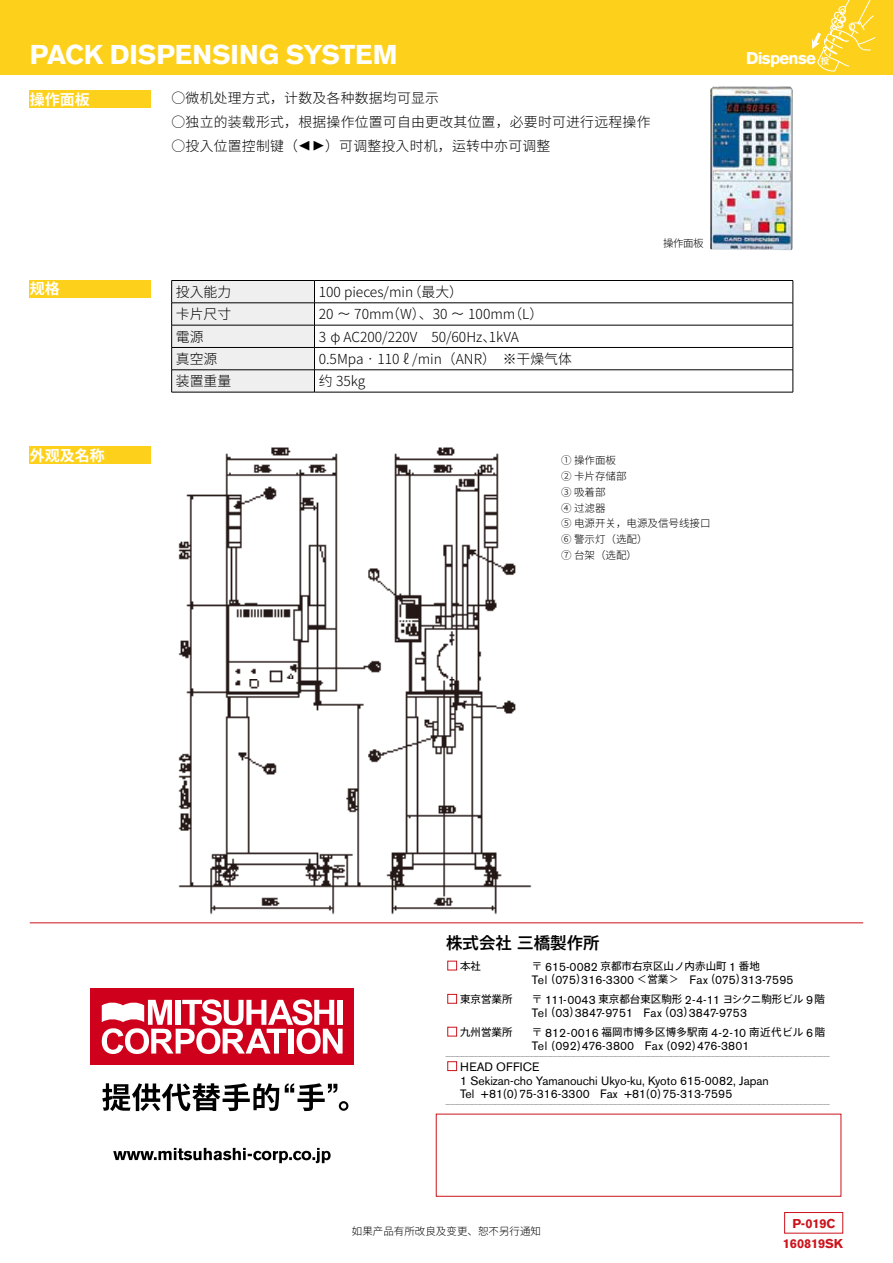
<style>
.page{position:relative;width:893px;height:1263px;background:#fff}
.page>*{position:absolute;margin:0;border:0;box-sizing:border-box;transform-origin:0 0}
.t1{font:700 27px "Akzidenz Grotesk BE";color:#fff}
.t2{font:700 16.95px "Akzidenz Grotesk BE";letter-spacing:-.045em;color:#fff}
.t3{font:500 16.5px "Axis Std";color:#000}
.t4{font:700 15px "Noto Sans CJ Kjp";color:#fff}
.t5{font:300 13.8px "Noto Sans CJ Kjp";letter-spacing:.02em;color:#000}
.t6{font:300 13.8px "Noto Sans CJ Kjp";color:#000}
.t7{font:700 12.75px/20.1px "Akzidenz Grotesk BE";letter-spacing:-.01em;color:#cc141d;text-align:center}
.t8{font:12.15px "Akzidenz Grotesk BE";color:#000}
.t9{font:12.15px "Akzidenz Grotesk BE";letter-spacing:.02em;color:#000}
.t10{font:200 10.5px "Axis Std";color:#000}
.t11{font:10.5px "Axis Std";color:#000}
.t12{font:300 10.5px/15.8px "Noto Sans CJ Kjp";color:#000}
.t13{font:10.5px "Axis Std";letter-spacing:.02em;color:#000}
.t14{font:500 8.4px "Axis Std";color:#fff}
.s1{font-family:"Minion Pro";font-weight:400;font-size:20.7px}
.s2{font-family:"Axis Std"}
.s3{font-family:"Akzidenz Grotesk BE";font-size:12.15px}
</style>
<div class="page">
<div style="left:0;top:0;width:893px;height:74px;background:#fdd11b"></div>
<svg style="left:812px;top:0;width:63px;height:72px"></svg>
<div style="left:784px;top:1212px;width:59px;height:21px;border:1px solid #cc141d"></div>
<div style="left:447px;top:961px;width:10px;height:9px;border:1px solid #cc141d"></div>
<div style="left:447px;top:994px;width:10px;height:10px;border:1px solid #cc141d"></div>
<div style="left:447px;top:1027px;width:10px;height:9px;border:1px solid #cc141d"></div>
<div style="left:447px;top:1061px;width:10px;height:10px;border:1px solid #cc141d"></div>
<hr style="left:30px;top:922px;width:833px;height:1px;background:#cc141c">
<hr style="left:314px;top:280px;width:479px;height:1px;background:#000">
<hr style="left:314px;top:303px;width:479px;height:1px;background:#000">
<hr style="left:314px;top:325px;width:479px;height:1px;background:#000">
<hr style="left:314px;top:347px;width:479px;height:1px;background:#000">
<hr style="left:314px;top:369px;width:479px;height:1px;background:#000">
<svg style="left:171px;top:280px;width:144px;height:112px"></svg>
<svg style="left:793px;top:281px;width:1px;height:111px"></svg>
<hr style="left:171px;top:392px;width:143px;height:1px;background:#000">
<hr style="left:314px;top:392px;width:479px;height:1px;background:#000">
<div style="left:30px;top:280px;width:121px;height:17px;background:#fdd11b"></div>
<div style="left:30px;top:447px;width:121px;height:17px;background:#fdd11b"></div>
<div style="left:436px;top:1114px;width:405px;height:83px;border:1px solid #cc141c"></div>
<div style="left:30px;top:91px;width:121px;height:17px;background:#fdd11b"></div>
<img style="left:710px;top:86px;width:83px;height:164px">
<img style="left:178px;top:447px;width:354px;height:468px">
<svg style="left:113px;top:1148px;width:218px;height:15px"></svg>
<div style="left:90px;top:988px;width:264px;height:77px;background:#cf001c"></div>
<svg style="left:102px;top:999px;width:241px;height:55px"></svg>
<svg style="left:102px;top:1083px;width:177px;height:28px"></svg>
<svg style="left:285px;top:1083px;width:63px;height:28px"></svg>
<h1 class="t1" style="left:30px;top:39px;width:369px">PACK DISPENSING SYSTEM</h1>
<h3 class="t4" style="left:30px;top:91px;width:61px">操作面板</h3>
<h3 class="t4" style="left:30px;top:280px;width:31px">规格</h3>
<h3 class="t4" style="left:30px;top:447px;width:76px">外观及名称</h3>
<h3 class="t5" style="left:171px;top:90px;width:269px">○微机处理方式，计数及各种数据均可显示</h3>
<h3 class="t5" style="left:171px;top:114px;width:480px">○独立的装载形式，根据操作位置可自由更改其位置，必要时可进行远程操作</h3>
<h3 class="t5" style="left:171px;top:138px;width:380px">○投入位置控制键（<span class="s1">◀▶</span>）可调整投入时机，运转中亦可调整</h3>
<p class="t12" style="left:663px;top:235px;width:42px">操作面板</p>
<h3 class="t5" style="left:176px;top:284px;width:57px">投入能力</h3>
<h3 class="t5" style="left:408px;top:284px;width:57px">（最大(</h3>
<h3 class="t6" style="left:319px;top:284px;width:96px">100 pieces/min</h3>
<h3 class="t5" style="left:176px;top:306px;width:57px">卡片尺寸</h3>
<h3 class="t5" style="left:386px;top:306px;width:131px">（W）、30 <span class="s2">～</span> 100mm</h3>
<h3 class="t5" style="left:508px;top:306px;width:36px">（ (L</h3>
<h3 class="t5" style="left:319px;top:306px;width:77px">20 <span class="s2">～</span> 70mm</h3>
<h3 class="t5" style="left:176px;top:329px;width:29px">電源</h3>
<h3 class="t6" style="left:319px;top:329px;width:202px">3 φ AC200/220 　V 50/60Hz 1、kVA</h3>
<h3 class="t5" style="left:176px;top:351px;width:43px">真空源</h3>
<h3 class="t6" style="left:319px;top:351px;width:255px">0.5Mpa<span class="s2">・</span>110 ℓ /min（ANR）　※干燥气体</h3>
<h3 class="t5" style="left:176px;top:373px;width:57px">装置重量</h3>
<h3 class="t5" style="left:319px;top:373px;width:48px">约 35kg</h3>
<p class="t12" style="left:561px;top:453px;width:151px">① 操作面板<br>② 卡片存储部<br>③ 吸着部<br>④ 过滤器<br>⑤ 电源开关，电源及信号线接口<br>⑥ 警示灯（选配(<br>⑦ 台架（选配(</p>
<h2 class="t2" style="left:746px;top:48px;width:71px">Dispense</h2>
<p class="t14" style="left:821px;top:54px;width:10px">投</p>
<h3 class="t3" style="left:446px;top:931px;width:155px">株式会社三橋製作所</h3>
<p class="t11" style="left:436px;top:958px;width:47px">　　本社</p>
<p class="t11" style="left:436px;top:991px;width:78px">　　東京営業所</p>
<p class="t11" style="left:601px;top:958px;width:127px">京都市右京区山ノ内赤山町</p>
<p class="t11" style="left:739px;top:958px;width:22px">番地</p>
<p class="t11" style="left:532px;top:958px;width:12px">〒</p>
<p class="t8" style="left:545px;top:959px;width:55px">615-0082</p>
<p class="t8" style="left:729px;top:959px;width:9px">1</p>
<p class="t11" style="left:545px;top:972px;width:12px">（</p>
<p class="t11" style="left:576px;top:972px;width:12px">）</p>
<p class="t11" style="left:705px;top:972px;width:12px">)</p>
<p class="t11" style="left:736px;top:972px;width:12px">(</p>
<p class="t11" style="left:637px;top:972px;width:54px">＜営業＞　</p>
<p class="t8" style="left:532px;top:972px;width:17px">Tel</p>
<p class="t8" style="left:689px;top:972px;width:20px">Fax</p>
<p class="t8" style="left:555px;top:972px;width:80px">075 316-3300</p>
<p class="t8" style="left:715px;top:972px;width:80px">075 313-7595</p>
<p class="t11" style="left:723px;top:991px;width:82px">ヨシクニ駒形ビル</p>
<p class="t11" style="left:598px;top:991px;width:85px">東京都台東区駒形</p>
<p class="t11" style="left:814px;top:991px;width:12px">階</p>
<p class="t11" style="left:532px;top:991px;width:12px">〒</p>
<p class="t8" style="left:545px;top:992px;width:52px">111-0043</p>
<p class="t8" style="left:685px;top:992px;width:37px">2-4-11</p>
<p class="t8" style="left:806px;top:992px;width:9px">9</p>
<p class="t11" style="left:545px;top:1005px;width:12px">（</p>
<p class="t11" style="left:569px;top:1005px;width:12px">）</p>
<p class="t8" style="left:532px;top:1005px;width:17px">Tel</p>
<p class="t8" style="left:555px;top:1005px;width:79px">03 3847-9751</p>
<p class="t11" style="left:659px;top:1005px;width:12px">)</p>
<p class="t11" style="left:683px;top:1005px;width:12px">(</p>
<p class="t8" style="left:644px;top:1005px;width:20px">Fax</p>
<p class="t8" style="left:669px;top:1005px;width:79px">03 3847-9753</p>
<p class="t11" style="left:749px;top:1024px;width:56px">南近代ビル</p>
<p class="t13" style="left:601px;top:1024px;width:108px">福岡市博多区博多駅南</p>
<p class="t11" style="left:436px;top:1024px;width:78px">　　九州営業所</p>
<p class="t9" style="left:460px;top:1059px;width:81px">HEAD OFFICE</p>
<p class="t11" style="left:815px;top:1024px;width:12px">階</p>
<p class="t11" style="left:532px;top:1024px;width:12px">〒</p>
<p class="t8" style="left:545px;top:1025px;width:55px">812-0016</p>
<p class="t8" style="left:711px;top:1025px;width:36px">4-2-10</p>
<p class="t8" style="left:806px;top:1025px;width:9px">6</p>
<p class="t11" style="left:545px;top:1038px;width:12px">（</p>
<p class="t11" style="left:577px;top:1038px;width:12px">）</p>
<p class="t11" style="left:660px;top:1038px;width:12px">（</p>
<p class="t11" style="left:692px;top:1038px;width:12px">）</p>
<p class="t8" style="left:532px;top:1038px;width:17px">Tel</p>
<p class="t8" style="left:460px;top:1073px;width:310px">1 Sekizan-cho Yamanouchi Ukyo-ku, Kyoto 615-0082, Japan</p>
<p class="t10" style="left:445px;top:1096px;width:387px">----------------------------------------------------------------------------------------------------------------------------------------------------------------------------------------------------------------------</p>
<p class="t8" style="left:645px;top:1038px;width:20px">Fax</p>
<p class="t8" style="left:555px;top:1038px;width:80px">092 476-3800</p>
<p class="t8" style="left:671px;top:1038px;width:80px">092 476-3801</p>
<p class="t10" style="left:445px;top:1048px;width:387px">----------------------------------------------------------------------------------------------------------------------------------------------------------------------------------------------------------------------</p>
<p class="t11" style="left:496px;top:1086px;width:30px">（ ）<span class="s3">0</span></p>
<p class="t11" style="left:640px;top:1086px;width:30px">) (<span class="s3">0</span></p>
<p class="t8" style="left:460px;top:1086px;width:16px">Tel</p>
<p class="t8" style="left:600px;top:1086px;width:19px">Fax</p>
<p class="t8" style="left:481px;top:1086px;width:24px">+81</p>
<p class="t8" style="left:519px;top:1086px;width:72px">75-316-3300</p>
<p class="t8" style="left:624px;top:1086px;width:24px">+81</p>
<p class="t8" style="left:662px;top:1086px;width:71px">75-313-7595</p>
<p class="t12" style="left:352px;top:1223px;width:191px">如果产品有所改良及变更、恕不另行通知</p>
<p class="t7" style="left:783px;top:1213px;width:61px">P-019C<br>160819SK</p>
</div>
